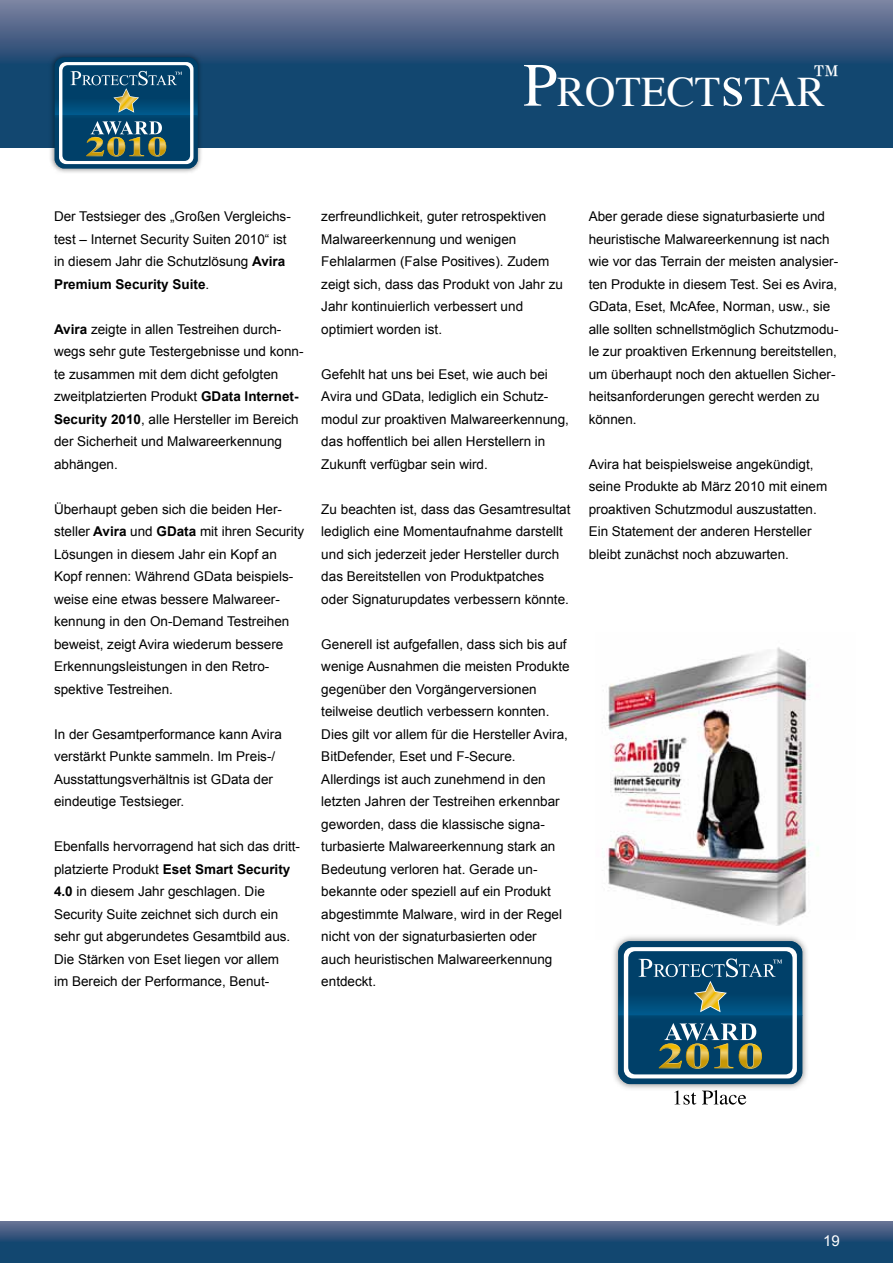
<style>
.page{position:relative;width:893px;height:1263px;background:#fff}
.page>*{position:absolute;margin:0;border:0;box-sizing:border-box;transform-origin:0 0}
.t1{font:42px "Times";color:#fff}
.t2{font:31.5px "Times";color:#fff}
.t3{font:15px "Arial";color:#fff}
.t4{font:13.5px/22.5px "Arial";color:#000}
.s1{font-size:61.5px}
.s2{font-weight:700}
</style>
<div class="page">
<svg style="left:0;top:0;width:893px;height:148px;background:#2f557b"></svg>
<svg style="left:0;top:1222px;width:893px;height:41px;background:#295178"></svg>
<img style="left:47px;top:50px;width:159px;height:123px">
<svg style="left:55px;top:58px;width:143px;height:110px;background:#32647d"></svg>
<img style="left:602px;top:647px;width:217px;height:279px">
<img style="left:613px;top:936px;width:194px;height:153px">
<svg style="left:618px;top:941px;width:184px;height:143px;background:#33657e"></svg>
<svg style="left:674px;top:1090px;width:22px;height:14px"></svg>
<svg style="left:702px;top:1090px;width:44px;height:15px"></svg>
<h1 class="t1" style="left:523px;top:52px;width:304px"><span class="s1">P</span>ROTECT<span class="s1">s</span>TAR</h1>
<h2 class="t2" style="left:813px;top:46px;width:32px">™</h2>
<p class="t4" style="left:54px;top:205px;width:238px">Der Testsieger des „Großen Vergleichs&shy;test – Internet Security Suiten 2010“ ist in diesem Jahr die Schutzlösung <span class="s2">Avira Premium Security Suite</span>.</p>
<p class="t4" style="left:54px;top:318px;width:251px"><span class="s2">Avira</span> zeigte in allen Testreihen durch&shy;wegs sehr gute Testergebnisse und konn&shy;te zusammen mit dem dicht gefolgten zweitplatzierten Produkt <span class="s2">GData Internet-Security 2010</span>, alle Hersteller im Bereich der Sicherheit und Malwareerkennung abhängen.</p>
<p class="t4" style="left:54px;top:498px;width:252px">Überhaupt geben sich die beiden Her&shy;steller <span class="s2">Avira</span> und <span class="s2">GData</span> mit ihren Security Lösungen in diesem Jahr ein Kopf an Kopf rennen: Während GData beispiels&shy;weise eine etwas bessere Malwareer&shy;kennung in den On-Demand Testreihen beweist, zeigt Avira wiederum bessere Erkennungsleistungen in den Retro&shy;spektive Testreihen.</p>
<p class="t4" style="left:54px;top:723px;width:229px">In der Gesamtperformance kann Avira verstärkt Punkte sammeln. Im Preis-/ Ausstattungsverhältnis ist GData der eindeutige Testsieger.</p>
<p class="t4" style="left:54px;top:835px;width:248px">Ebenfalls hervorragend hat sich das dritt&shy;platzierte Produkt <span class="s2">Eset Smart Security 4.0</span> in diesem Jahr geschlagen. Die Security Suite zeichnet sich durch ein sehr gut abgerundetes Gesamtbild aus.<br>Die Stärken von Eset liegen vor allem<br>im Bereich der Performance, Benut-</p>
<p class="t4" style="left:321px;top:205px;width:243px">zerfreundlichkeit, guter retrospektiven Malwareerkennung und wenigen Fehlalarmen (False Positives). Zudem zeigt sich, dass das Produkt von Jahr zu Jahr kontinuierlich verbessert und optimiert worden ist.</p>
<p class="t4" style="left:321px;top:363px;width:249px">Gefehlt hat uns bei Eset, wie auch bei Avira und GData, lediglich ein Schutz&shy;modul zur proaktiven Malwareerkennung, das hoffentlich bei allen Herstellern in Zukunft verfügbar sein wird.</p>
<p class="t4" style="left:321px;top:498px;width:251px">Zu beachten ist, dass das Gesamtresultat lediglich eine Momentaufnahme darstellt und sich jederzeit jeder Hersteller durch das Bereitstellen von Produktpatches oder Signaturupdates verbessern könnte.</p>
<p class="t4" style="left:321px;top:633px;width:250px">Generell ist aufgefallen, dass sich bis auf wenige Ausnahmen die meisten Produkte gegenüber den Vorgängerversionen teilweise deutlich verbessern konnten.<br>Dies gilt vor allem für die Hersteller Avira, BitDefender, Eset und F-Secure.<br>Allerdings ist auch zunehmend in den letzten Jahren der Testreihen erkennbar geworden, dass die klassische signa&shy;turbasierte Malwareerkennung stark an Bedeutung verloren hat. Gerade un&shy;bekannte oder speziell auf ein Produkt abgestimmte Malware, wird in der Regel nicht von der signaturbasierten oder<br>auch heuristischen Malwareerkennung entdeckt.</p>
<p class="t4" style="left:589px;top:205px;width:251px">Aber gerade diese signaturbasierte und heuristische Malwareerkennung ist nach wie vor das Terrain der meisten analysier&shy;ten Produkte in diesem Test. Sei es Avira, GData, Eset, McAfee, Norman, usw., sie alle sollten schnellstmöglich Schutzmodu&shy;le zur proaktiven Erkennung bereitstellen, um überhaupt noch den aktuellen Sicher&shy;heitsanforderungen gerecht werden zu können.</p>
<p class="t4" style="left:589px;top:453px;width:240px">Avira hat beispielsweise angekündigt, seine Produkte ab März 2010 mit einem proaktiven Schutzmodul auszustatten.<br>Ein Statement der anderen Hersteller bleibt zunächst noch abzuwarten.</p>
<p class="t3" style="left:823px;top:1232px;width:18px">19</p>
</div>
